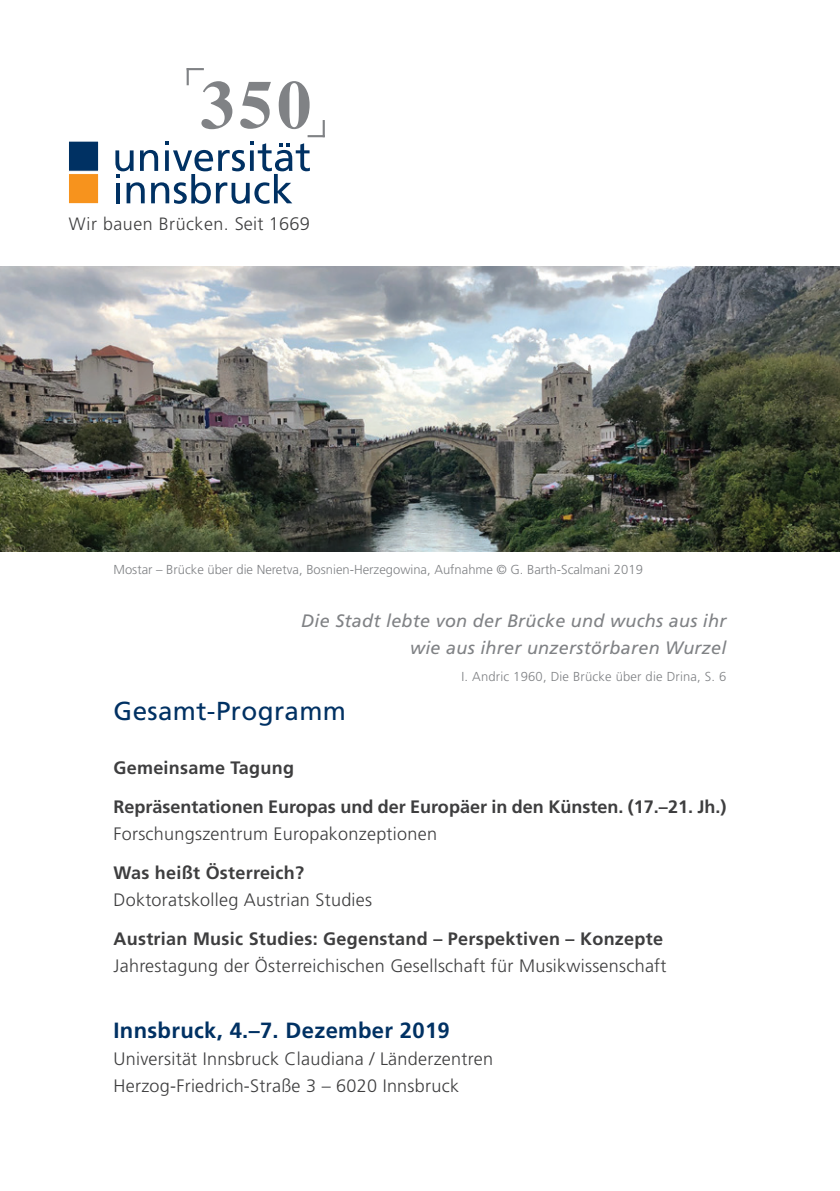
<style>
.page{position:relative;width:840px;height:1191px;background:#fff}
.page>*{position:absolute;margin:0;border:0;box-sizing:border-box;transform-origin:0 0}
.t1{font:26px "Frutiger";letter-spacing:.015em;color:#003163}
.t2{font:700 22px "Frutiger";letter-spacing:.015em;color:#003163}
.t3{font:300 18px/27px "Frutiger";letter-spacing:.015em;color:#3e3e3f}
.t4{font:700 18px/39px "Frutiger";letter-spacing:.015em;color:#3e3e3f}
.t5{font:italic 18px/27px "Frutiger";letter-spacing:.015em;color:#808285;text-align:right}
.t6{font:300 17.8px "Frutiger";letter-spacing:.03em;color:#3e3e3f}
.t7{font:300 13px "Frutiger";color:#808285}
.s1{font-size:18.2px}
</style>
<div class="page">
<img style="left:0;top:266px;width:839px;height:285px">
<svg style="left:69px;top:141px;width:30px;height:63px;background:#887253"></svg>
<hr style="left:186px;top:68px;width:3px;height:17px;background:#808285">
<svg style="left:186px;top:68px;width:18px;height:2px"></svg>
<svg style="left:115px;top:81px;width:209px;height:123px"></svg>
<p class="t6" style="left:69px;top:214px;width:242px">Wir bauen Brücken. <span class="s1">Seit 1669</span></p>
<p class="t7" style="left:113px;top:562px;width:530px">Mostar – Brücke über die Neretva, Bosnien-Herzegowina, Aufnahme © G. Barth-Scalmani 2019</p>
<p class="t5" style="left:301px;top:606px;width:426px">Die Stadt lebte von der Brücke und wuchs aus ihr wie aus ihrer unzerstörbaren Wurzel</p>
<p class="t7" style="left:461px;top:669px;width:266px">I. Andric 1960, Die Brücke über die Drina, S. 6</p>
<h1 class="t1" style="left:113px;top:695px;width:234px">Gesamt-Programm</h1>
<p class="t4" style="left:113px;top:747px;width:614px">Gemeinsame Tagung<br>Repräsentationen Europas und der Europäer in den Künsten. (17.–21. Jh.)</p>
<p class="t3" style="left:113px;top:820px;width:325px">Forschungszentrum Europakonzeptionen</p>
<p class="t4" style="left:113px;top:852px;width:192px">Was heißt Österreich?</p>
<p class="t3" style="left:113px;top:886px;width:260px">Doktoratskolleg Austrian Studies</p>
<p class="t4" style="left:113px;top:918px;width:551px">Austrian Music Studies: Gegenstand – Perspektiven – Konzepte</p>
<p class="t3" style="left:113px;top:952px;width:554px">Jahrestagung der Österreichischen Gesellschaft für Musikwissenschaft</p>
<p class="t2" style="left:113px;top:1017px;width:338px">Innsbruck, 4.–7. Dezember 2019</p>
<p class="t3" style="left:113px;top:1045px;width:381px">Universität Innsbruck Claudiana / Länderzentren<br>Herzog-Friedrich-Straße 3 – 6020 Innsbruck</p>
</div>
